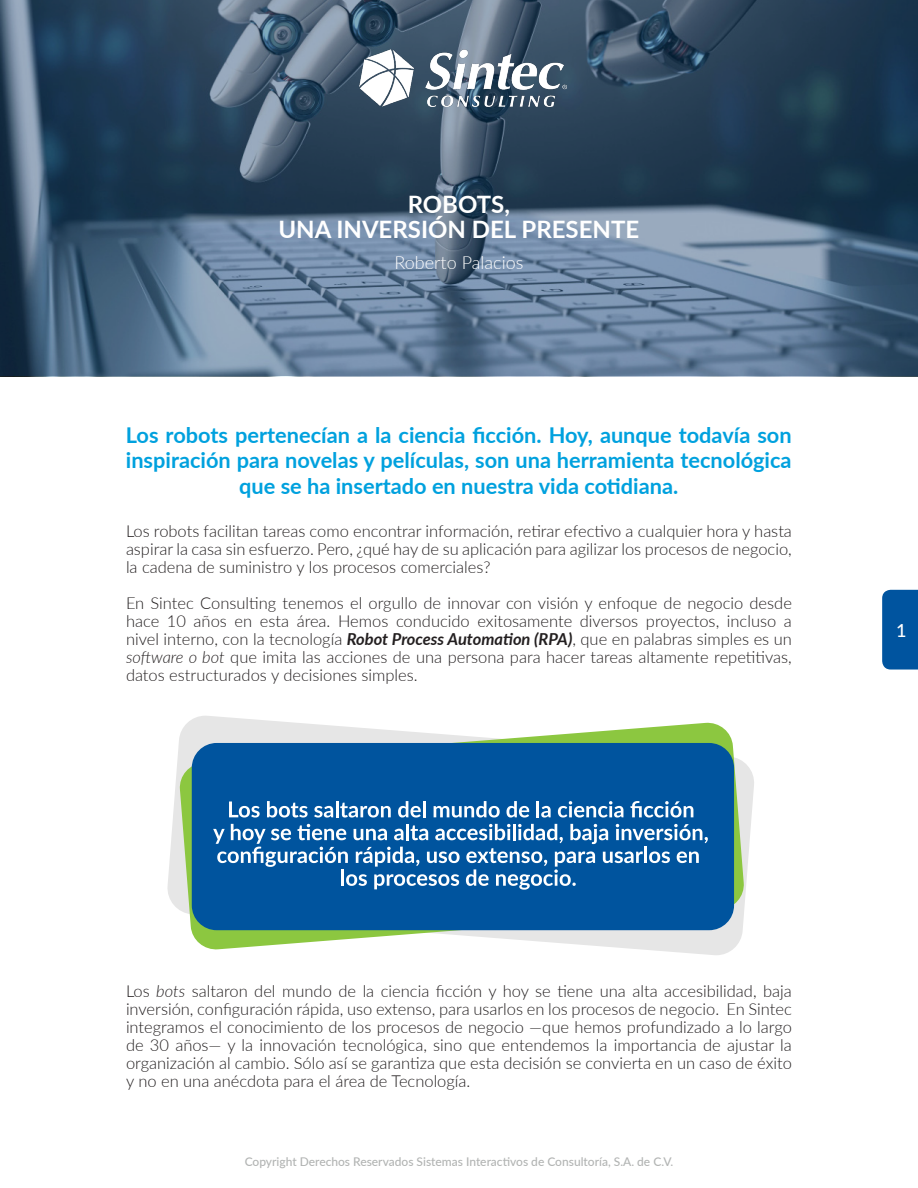
<style>
.page{position:relative;width:918px;height:1188px;background:#fff}
.page>*{position:absolute;margin:0;border:0;box-sizing:border-box;transform-origin:0 0}
.t1{font:700 24px "Lato";color:#fff}
.t2{font:700 21.75px/25.5px "Lato";color:#00a1de;text-align:center}
.t3{font:300 18px "Lato";color:#fff}
.t4{font:500 18px "Lato";color:#fff}
.t5{font:300 16.5px/18px "Lato";color:#231f20;text-align:justify}
.t6{font:500 12px "Lato";color:#b2b4b3}
.s1{font-weight:700;font-style:italic}
.s2{font-style:italic}
</style>
<div class="page">
<div style="left:882px;top:590px;width:36px;height:80px;background:#00549f"></div>
<svg style="left:0;top:0;width:917px;height:376px;background:#455e77"></svg>
<img style="left:359px;top:49px;width:208px;height:58px">
<svg style="left:167px;top:716px;width:587px;height:239px"></svg>
<svg style="left:179px;top:722px;width:566px;height:228px"></svg>
<div style="left:192px;top:743px;width:542px;height:187px;background:#00549e;border-radius:25px"></div>
<svg style="left:229px;top:802px;width:31px;height:16px"></svg>
<svg style="left:267px;top:801px;width:41px;height:17px"></svg>
<svg style="left:314px;top:801px;width:77px;height:17px"></svg>
<svg style="left:398px;top:801px;width:23px;height:17px"></svg>
<hr style="left:423px;top:801px;width:3px;height:16px;background:#fff">
<svg style="left:434px;top:801px;width:66px;height:17px"></svg>
<svg style="left:507px;top:801px;width:22px;height:17px"></svg>
<svg style="left:537px;top:801px;width:14px;height:17px"></svg>
<svg style="left:558px;top:801px;width:65px;height:17px"></svg>
<svg style="left:630px;top:801px;width:63px;height:17px"></svg>
<svg style="left:213px;top:824px;width:495px;height:66px"></svg>
<p class="t1" style="left:408px;top:186px;width:104px">ROBOTS,</p>
<p class="t1" style="left:278px;top:212px;width:362px">UNA INVERSIÓN DEL PRESENTE</p>
<p class="t3" style="left:395px;top:250px;width:130px">Roberto Palacios</p>
<p class="t2" style="left:126px;top:421px;width:667px">Los robots pertenecían a la ciencia ficción. Hoy, aunque todavía son inspiración para novelas y películas, son una herramienta tecnológica que se ha insertado en nuestra vida cotidiana.</p>
<p class="t5" style="left:126px;top:521px;width:667px">Los robots facilitan tareas como encontrar información, retirar efectivo a cualquier hora y hasta aspirar la casa sin esfuerzo. Pero, ¿qué hay de su aplicación para agilizar los procesos de negocio, la cadena de suministro y los procesos comerciales?</p>
<p class="t5" style="left:126px;top:593px;width:667px">En Sintec Consulting tenemos el orgullo de innovar con visión y enfoque de negocio desde hace 10 años en esta área. Hemos conducido exitosamente diversos proyectos, incluso a nivel interno, con la tecnología <span class="s1">Robot Process Automation (RPA)</span>, que en palabras simples es un <span class="s2">software o bot</span> que imita las acciones de una persona para hacer tareas altamente repetitivas, datos estructurados y decisiones simples.</p>
<p class="t4" style="left:896px;top:617px;width:12px">1</p>
<p class="t5" style="left:126px;top:982px;width:667px">Los <span class="s2">bots</span> saltaron del mundo de la ciencia ficción y hoy se tiene una alta accesibilidad, baja inversión, configuración rápida, uso extenso, para usarlos en los procesos de negocio. En Sintec integramos el conocimiento de los procesos de negocio —que hemos profundizado a lo largo de 30 años— y la innovación tecnológica, sino que entendemos la importancia de ajustar la organización al cambio. Sólo así se garantiza que esta decisión se convierta en un caso de éxito y no en una anécdota para el área de Tecnología.</p>
<p class="t6" style="left:245px;top:1153px;width:430px">Copyright Derechos Reservados Sistemas Interactivos de Consultoría, S.A. de C.V.</p>
</div>
